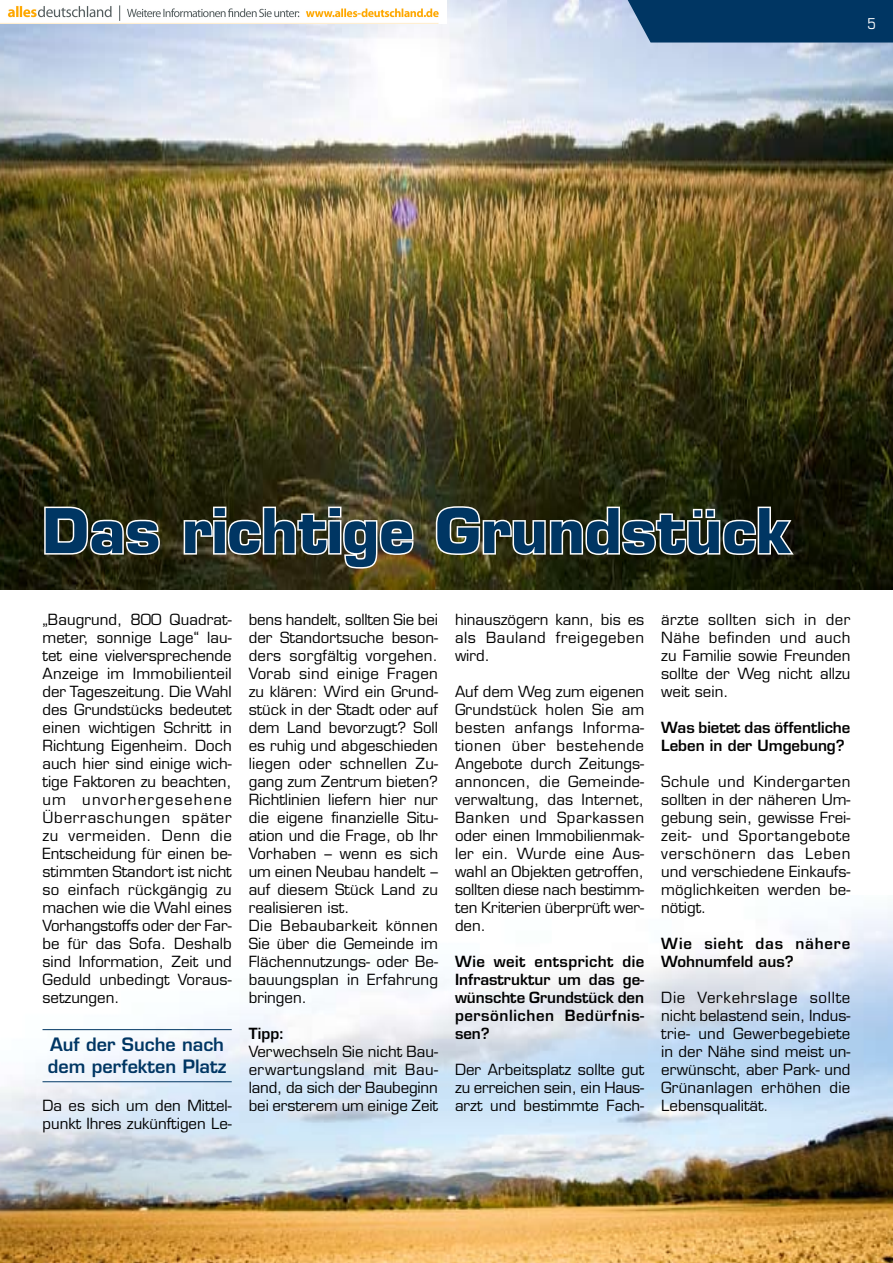
<style>
.page{position:relative;width:893px;height:1263px;background:#fff}
.page>*{position:absolute;margin:0;border:0;box-sizing:border-box;transform-origin:0 0}
.t1{font:700 60px "Eurostile";color:#003663}
.t2{font:600 18px/21.6px "Eurostile";color:#003663}
.t3{font:15px/18px "Eurostile";color:#000;text-align:justify}
.t4{font:600 15px/18px "Eurostile";color:#000;text-align:justify}
.t5{font:600 15px/18px "Eurostile";letter-spacing:.05em;color:#000}
</style>
<div class="page">
<img style="left:0;top:911px;width:893px;height:352px">
<img style="left:0;top:0;width:893px;height:590px">
<svg style="left:43px;top:505px;width:118px;height:51px"></svg>
<svg style="left:182px;top:505px;width:233px;height:65px"></svg>
<svg style="left:434px;top:505px;width:362px;height:51px"></svg>
<hr style="left:43px;top:1029px;width:189px;height:1px;background:#003663">
<hr style="left:43px;top:1081px;width:189px;height:1px;background:#003663">
<img style="left:0;top:0;width:446px;height:24px">
<svg style="left:621px;top:0;width:272px;height:43px;background:#0f426d"></svg>
<h1 class="t1" style="left:43px;top:494px;width:750px">Das richtige Grundstück</h1>
<p class="t3" style="left:43px;top:611px;width:191px">„Baugrund, 800 Quadrat&shy;meter, sonnige Lage“ lau&shy;tet eine vielversprechende Anzeige im Immobilienteil der Tageszeitung. Die Wahl des Grundstücks bedeutet einen wichtigen Schritt in Richtung Eigenheim. Doch auch hier sind einige wich&shy;tige Faktoren zu beachten, um unvorhergesehene Überraschungen später zu vermeiden. Denn die Entscheidung für einen be&shy;stimmten Standort ist nicht so einfach rückgängig zu machen wie die Wahl eines Vorhangstoffs oder der Far&shy;be für das Sofa. Deshalb sind Information, Zeit und Geduld unbedingt Voraus&shy;setzungen.</p>
<p class="t2" style="left:48px;top:1034px;width:180px">Auf der Suche nach dem perfekten Platz</p>
<p class="t3" style="left:43px;top:1097px;width:191px">Da es sich um den Mittel&shy;punkt Ihres zukünftigen Le-</p>
<p class="t3" style="left:249px;top:611px;width:191px;text-align:left">bens handelt, sollten Sie bei der Standortsuche beson&shy;ders sorgfältig vorgehen.<br>Vorab sind einige Fragen zu klären: Wird ein Grund&shy;stück in der Stadt oder auf dem Land bevorzugt? Soll es ruhig und abgeschieden liegen oder schnellen Zu&shy;gang zum Zentrum bieten?<br>Richtlinien liefern hier nur die eigene finanzielle Situ&shy;ation und die Frage, ob Ihr<br>Vorhaben – wenn es sich um einen Neubau handelt – auf diesem Stück Land zu realisieren ist.<br>Die Bebaubarkeit können<br>Sie über die Gemeinde im<br>Flächennutzungs- oder Be&shy;bauungsplan in Erfahrung bringen.</p>
<p class="t4" style="left:249px;top:1024px;width:37px">Tipp:</p>
<p class="t3" style="left:249px;top:1043px;width:191px">Verwechseln Sie nicht Bau&shy;erwartungsland mit Bau&shy;land, da sich der Baubeginn bei ersterem um einige Zeit</p>
<p class="t3" style="left:455px;top:611px;width:191px">hinauszögern kann, bis es als Bauland freigegeben wird.</p>
<p class="t3" style="left:455px;top:683px;width:191px">Auf dem Weg zum eigenen Grundstück holen Sie am besten anfangs Informa&shy;tionen über bestehende Angebote durch Zeitungs&shy;annoncen, die Gemeinde&shy;verwaltung, das Internet, Banken und Sparkassen oder einen Immobilienmak&shy;ler ein. Wurde eine Aus&shy;wahl an Objekten getroffen, sollten diese nach bestimm&shy;ten Kriterien überprüft wer&shy;den.</p>
<p class="t4" style="left:455px;top:952px;width:191px">Wie weit entspricht die Infrastruktur um das ge&shy;wünschte Grundstück den persönlichen Bedürfnis&shy;sen?</p>
<p class="t3" style="left:455px;top:1061px;width:191px">Der Arbeitsplatz sollte gut zu erreichen sein, ein Haus&shy;arzt und bestimmte Fach-</p>
<p class="t3" style="left:661px;top:611px;width:191px">ärzte sollten sich in der Nähe befinden und auch zu Familie sowie Freunden sollte der Weg nicht allzu weit sein.</p>
<p class="t4" style="left:661px;top:718px;width:191px">Was bietet das öffentliche<br>Leben in der Umgebung?</p>
<p class="t3" style="left:661px;top:773px;width:191px">Schule und Kindergarten sollten in der näheren Um&shy;gebung sein, gewisse Frei&shy;zeit- und Sportangebote verschönern das Leben und verschiedene Einkaufs&shy;möglichkeiten werden be&shy;nötigt.</p>
<p class="t5" style="left:661px;top:934px;width:191px">Wie sieht das nähere<br>Wohnumfeld aus?</p>
<p class="t3" style="left:661px;top:989px;width:191px">Die Verkehrslage sollte nicht belastend sein, Indus&shy;trie- und Gewerbegebiete in der Nähe sind meist un&shy;erwünscht, aber Park- und Grünanlagen erhöhen die Lebensqualität.</p>
</div>
